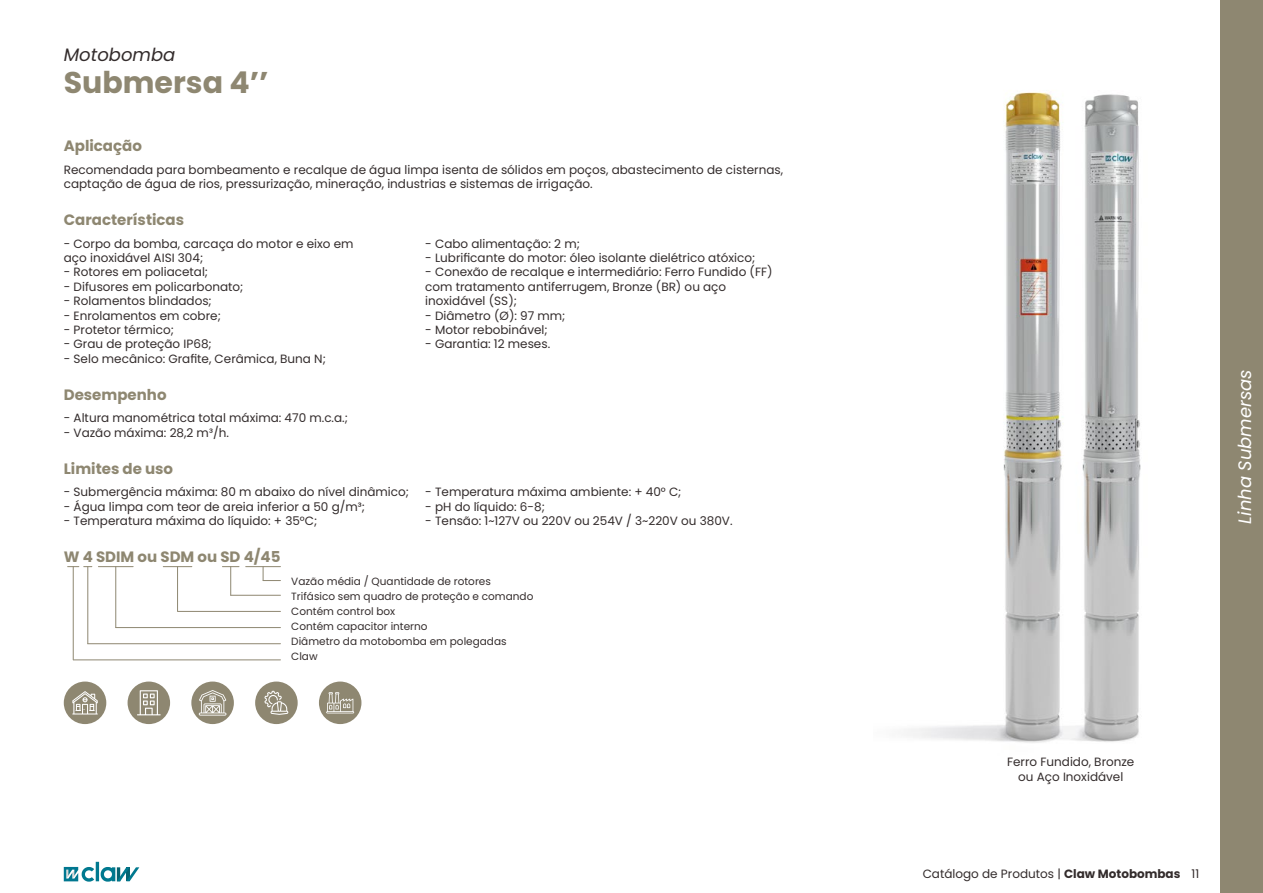
<style>
.page{position:relative;width:1263px;height:893px;background:#fff}
.page>*{position:absolute;margin:0;border:0;box-sizing:border-box;transform-origin:0 0}
.t1{font:700 30px "Poppins";color:#8e8771}
.t2{font:italic 18px "Poppins";color:#fff}
.t3{font:italic 18px "Poppins";color:#332c2c}
.t4{font:700 15px "Poppins";color:#8e8771}
.t5{font:12px/14.4px "Poppins";color:#332c2c}
.t6{font:10.5px/15px "Poppins";color:#332c2c}
.s1{font-weight:700}
</style>
<div class="page">
<hr style="left:96px;top:862px;width:3px;height:19px;background:#00798f">
<svg style="left:101px;top:867px;width:38px;height:15px"></svg>
<svg style="left:64px;top:867px;width:30px;height:15px"></svg>
<img style="left:906px;top:92px;width:235px;height:651px">
<hr style="left:73px;top:567px;width:1px;height:93px;background:#8e8771">
<hr style="left:87px;top:567px;width:1px;height:77px;background:#8e8771">
<svg style="left:68px;top:566px;width:24px;height:1px"></svg>
<hr style="left:115px;top:567px;width:1px;height:61px;background:#8e8771">
<hr style="left:98px;top:566px;width:35px;height:1px;background:#8e8771">
<hr style="left:177px;top:567px;width:1px;height:44px;background:#8e8771">
<svg style="left:163px;top:566px;width:29px;height:1px"></svg>
<hr style="left:231px;top:595px;width:49px;height:1px;background:#8e8771">
<hr style="left:178px;top:611px;width:102px;height:1px;background:#8e8771">
<hr style="left:116px;top:627px;width:164px;height:1px;background:#8e8771">
<hr style="left:246px;top:566px;width:34px;height:1px;background:#8e8771">
<svg style="left:222px;top:566px;width:17px;height:29px"></svg>
<svg style="left:263px;top:567px;width:17px;height:14px"></svg>
<hr style="left:88px;top:643px;width:192px;height:1px;background:#8e8771">
<hr style="left:74px;top:659px;width:206px;height:1px;background:#8e8771">
<div style="left:1220px;top:0;width:43px;height:893px;background:#8e8771"></div>
<div style="left:128px;top:681px;width:42px;height:43px;background:#8e8771;border-radius:50%"></div>
<svg style="left:137px;top:690px;width:24px;height:25px"></svg>
<div style="left:64px;top:681px;width:42px;height:43px;background:#8e8771;border-radius:50%"></div>
<svg style="left:72px;top:691px;width:26px;height:23px"></svg>
<div style="left:191px;top:681px;width:43px;height:43px;background:#8e8771;border-radius:50%"></div>
<svg style="left:199px;top:690px;width:27px;height:26px"></svg>
<div style="left:255px;top:681px;width:43px;height:43px;background:#8e8771;border-radius:50%"></div>
<svg style="left:264px;top:691px;width:24px;height:24px"></svg>
<div style="left:319px;top:681px;width:42px;height:43px;background:#8e8771;border-radius:50%"></div>
<svg style="left:326px;top:692px;width:28px;height:21px"></svg>
<h2 class="t3" style="left:64px;top:45px;width:113px">Motobomba</h2>
<h1 class="t1" style="left:64px;top:65px;width:206px">Submersa 4’’</h1>
<p class="t4" style="left:64px;top:137px;width:80px">Aplicação</p>
<p class="t5" style="left:64px;top:162px;width:721px">Recomendada para bombeamento e recalque de água limpa isenta de sólidos em poços, abastecimento de cisternas, captação de água de rios, pressurização, mineração, industrias e sistemas de irrigação.</p>
<p class="t4" style="left:64px;top:211px;width:122px">Características</p>
<p class="t5" style="left:64px;top:236px;width:291px">- Corpo da bomba, carcaça do motor e eixo em aço inoxidável AISI 304;</p>
<p class="t5" style="left:64px;top:265px;width:146px">- Rotores em poliacetal;</p>
<p class="t5" style="left:64px;top:279px;width:181px">- Difusores em policarbonato;</p>
<p class="t5" style="left:64px;top:294px;width:149px">- Rolamentos blindados;</p>
<p class="t5" style="left:64px;top:308px;width:159px">- Enrolamentos em cobre;</p>
<p class="t5" style="left:64px;top:323px;width:112px">- Protetor térmico;</p>
<p class="t5" style="left:64px;top:337px;width:149px">- Grau de proteção IP68;</p>
<p class="t5" style="left:64px;top:351px;width:264px">- Selo mecânico: Grafite, Cerâmica, Buna N;</p>
<p class="t5" style="left:425px;top:236px;width:156px">- Cabo alimentação: 2 m;</p>
<p class="t5" style="left:425px;top:251px;width:331px">- Lubrificante do motor: óleo isolante dielétrico atóxico;</p>
<p class="t5" style="left:425px;top:265px;width:349px">- Conexão de recalque e intermediário: Ferro Fundido (FF) com tratamento antiferrugem, Bronze (BR) ou aço inoxidável (SS);</p>
<p class="t5" style="left:425px;top:308px;width:142px">- Diâmetro (Ø): 97 mm;</p>
<p class="t5" style="left:425px;top:323px;width:124px">- Motor rebobinável;</p>
<p class="t5" style="left:425px;top:337px;width:126px">- Garantia: 12 meses.</p>
<p class="t4" style="left:64px;top:386px;width:104px">Desempenho</p>
<p class="t5" style="left:64px;top:411px;width:286px">- Altura manométrica total máxima: 470 m.c.a.;</p>
<p class="t5" style="left:64px;top:425px;width:167px">- Vazão máxima: 28,2 m³/h.</p>
<p class="t4" style="left:64px;top:460px;width:111px">Limites de uso</p>
<p class="t5" style="left:64px;top:485px;width:347px">- Submergência máxima: 80 m abaixo do nível dinâmico;</p>
<p class="t5" style="left:64px;top:499px;width:303px">- Água limpa com teor de areia inferior a 50 g/m³;</p>
<p class="t5" style="left:64px;top:514px;width:255px">- Temperatura máxima do líquido: + 35°C;</p>
<p class="t4" style="left:64px;top:548px;width:218px">W 4 SDIM ou SDM ou SD 4/45</p>
<p class="t6" style="left:291px;top:574px;width:244px">Vazão média / Quantidade de rotores<br>Trifásico sem quadro de proteção e comando<br>Contém control box<br>Contém capacitor interno<br>Diâmetro da motobomba em polegadas<br>Claw</p>
<p class="t5" style="left:425px;top:485px;width:258px">- Temperatura máxima ambiente: + 40° C;</p>
<p class="t5" style="left:425px;top:499px;width:121px">- pH do líquido: 6-8;</p>
<p class="t5" style="left:425px;top:514px;width:309px">- Tensão: 1~127V ou 220V ou 254V / 3~220V ou 380V.</p>
<h2 class="t2" style="left:1234px;top:524px;width:156px;rotate:-90deg">Linha Submersas</h2>
<p class="t5" style="left:1007px;top:755px;width:129px;text-align:center">Ferro Fundido, Bronze ou Aço Inoxidável</p>
<p class="t5" style="left:923px;top:867px;width:278px">Catálogo de Produtos | <span class="s1">Claw Motobombas</span> 11</p>
</div>
